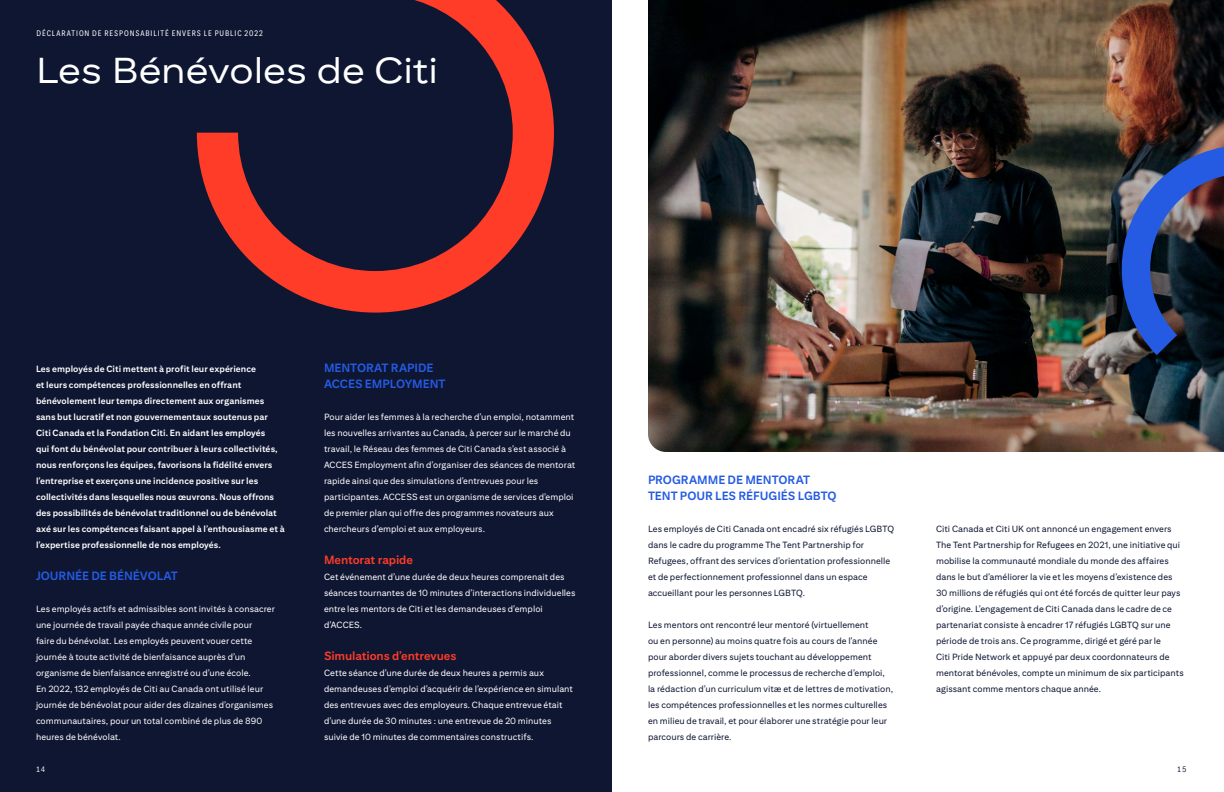
<style>
.page{position:relative;width:1224px;height:792px;background:#fff}
.page>*{position:absolute;margin:0;border:0;box-sizing:border-box;transform-origin:0 0}
.Headline_M{font:36px "Citi Sans Display";color:#fff}
.Titles{font:700 12px/16px "Citi Sans Text";letter-spacing:-.005em;color:#255be3}
.Subheads{font:700 12px "Citi Sans Text";letter-spacing:-.01em;color:#ff3c28}
.Paragraph{font:9px/16px "Citi Sans Text";letter-spacing:.005em;color:#fff}
.Paragraph-2{font:9px/16px "Citi Sans Text";letter-spacing:.005em;color:#0f1632}
.Paragraph-3{font:700 9px/16px "Citi Sans Text";letter-spacing:.005em;color:#fff}
.t1{font:condensed 8px "Citi Sans";letter-spacing:.11em;color:#fff}
.t2{font:condensed 8px "Citi Sans Table";color:#0f1632}
.t3{font:condensed 8px "Citi Sans Table";color:#fff}
</style>
<div class="page">
<div style="left:0;top:0;width:612px;height:792px;background:#0f1632"></div>
<img style="left:648px;top:0;width:576px;height:452px">
<svg style="left:197px;top:0;width:357px;height:313px"></svg>
<img style="left:1109px;top:133px;width:115px;height:223px">
<p class="t1" style="left:37px;top:29px;width:228px">DÉCLARATION DE RESPONSABILITÉ ENVERS LE PUBLIC 2022</p>
<p class="Headline_M" style="left:36px;top:49px;width:404px">Les Bénévoles de Citi</p>
<p class="Paragraph-3" style="left:36px;top:361px;width:250px">Les employés de Citi mettent à profit leur expérience<br>et leurs compétences professionnelles en offrant bénévolement leur temps directement aux organismes sans but lucratif et non gouvernementaux soutenus par Citi Canada et la Fondation Citi. En aidant les employés<br>qui font du bénévolat pour contribuer à leurs collectivités, nous renforçons les équipes, favorisons la fidélité envers l’entreprise et exerçons une incidence positive sur les collectivités dans lesquelles nous œuvrons. Nous offrons des possibilités de bénévolat traditionnel ou de bénévolat axé sur les compétences faisant appel à l’enthousiasme et à l’expertise professionnelle de nos employés.</p>
<p class="Titles" style="left:36px;top:568px;width:143px">JOURNÉE DE BÉNÉVOLAT</p>
<p class="Paragraph" style="left:36px;top:601px;width:240px">Les employés actifs et admissibles sont invités à consacrer une journée de travail payée chaque année civile pour<br>faire du bénévolat. Les employés peuvent vouer cette journée à toute activité de bienfaisance auprès d’un organisme de bienfaisance enregistré ou d’une école.<br>En 2022, 132 employés de Citi au Canada ont utilisé leur journée de bénévolat pour aider des dizaines d’organismes communautaires, pour un total combiné de plus de 890 heures de bénévolat.</p>
<p class="t3" style="left:36px;top:765px;width:11px">14</p>
<p class="Titles" style="left:324px;top:360px;width:123px">MENTORAT RAPIDE<br>ACCES EMPLOYMENT</p>
<p class="Paragraph" style="left:324px;top:409px;width:253px">Pour aider les femmes à la recherche d’un emploi, notamment les nouvelles arrivantes au Canada, à percer sur le marché du travail, le Réseau des femmes de Citi Canada s’est associé à ACCES Employment afin d’organiser des séances de mentorat rapide ainsi que des simulations d’entrevues pour les participantes. ACCESS est un organisme de services d’emploi de premier plan qui offre des programmes novateurs aux chercheurs d’emploi et aux employeurs.</p>
<p class="Subheads" style="left:324px;top:553px;width:90px">Mentorat rapide</p>
<p class="Paragraph" style="left:324px;top:569px;width:253px">Cet événement d’une durée de deux heures comprenait des séances tournantes de 10 minutes d’interactions individuelles entre les mentors de Citi et les demandeuses d’emploi d’ACCES.</p>
<p class="Subheads" style="left:324px;top:649px;width:134px">Simulations d’entrevues</p>
<p class="Paragraph" style="left:324px;top:665px;width:251px">Cette séance d’une durée de deux heures a permis aux demandeuses d’emploi d’acquérir de l’expérience en simulant des entrevues avec des employeurs. Chaque entrevue était d’une durée de 30 minutes : une entrevue de 20 minutes suivie de 10 minutes de commentaires constructifs.</p>
<p class="Titles" style="left:648px;top:472px;width:190px">PROGRAMME DE MENTORAT<br>TENT POUR LES RÉFUGIÉS LGBTQ</p>
<p class="Paragraph-2" style="left:648px;top:521px;width:248px">Les employés de Citi Canada ont encadré six réfugiés LGBTQ dans le cadre du programme The Tent Partnership for Refugees, offrant des services d’orientation professionnelle et de perfectionnement professionnel dans un espace accueillant pour les personnes LGBTQ.</p>
<p class="Paragraph-2" style="left:648px;top:617px;width:247px">Les mentors ont rencontré leur mentoré (virtuellement<br>ou en personne) au moins quatre fois au cours de l’année pour aborder divers sujets touchant au développement professionnel, comme le processus de recherche d’emploi, la rédaction d’un curriculum vitæ et de lettres de motivation, les compétences professionnelles et les normes culturelles en milieu de travail, et pour élaborer une stratégie pour leur parcours de carrière.</p>
<p class="Paragraph-2" style="left:936px;top:521px;width:249px">Citi Canada et Citi UK ont annoncé un engagement envers The Tent Partnership for Refugees en 2021, une initiative qui mobilise la communauté mondiale du monde des affaires dans le but d’améliorer la vie et les moyens d’existence des 30 millions de réfugiés qui ont été forcés de quitter leur pays d’origine. L’engagement de Citi Canada dans le cadre de ce partenariat consiste à encadrer 17 réfugiés LGBTQ sur une période de trois ans. Ce programme, dirigé et géré par le<br>Citi Pride Network et appuyé par deux coordonnateurs de mentorat bénévoles, compte un minimum de six participants agissant comme mentors chaque année.</p>
<p class="t2" style="left:1177px;top:765px;width:11px">15</p>
</div>
